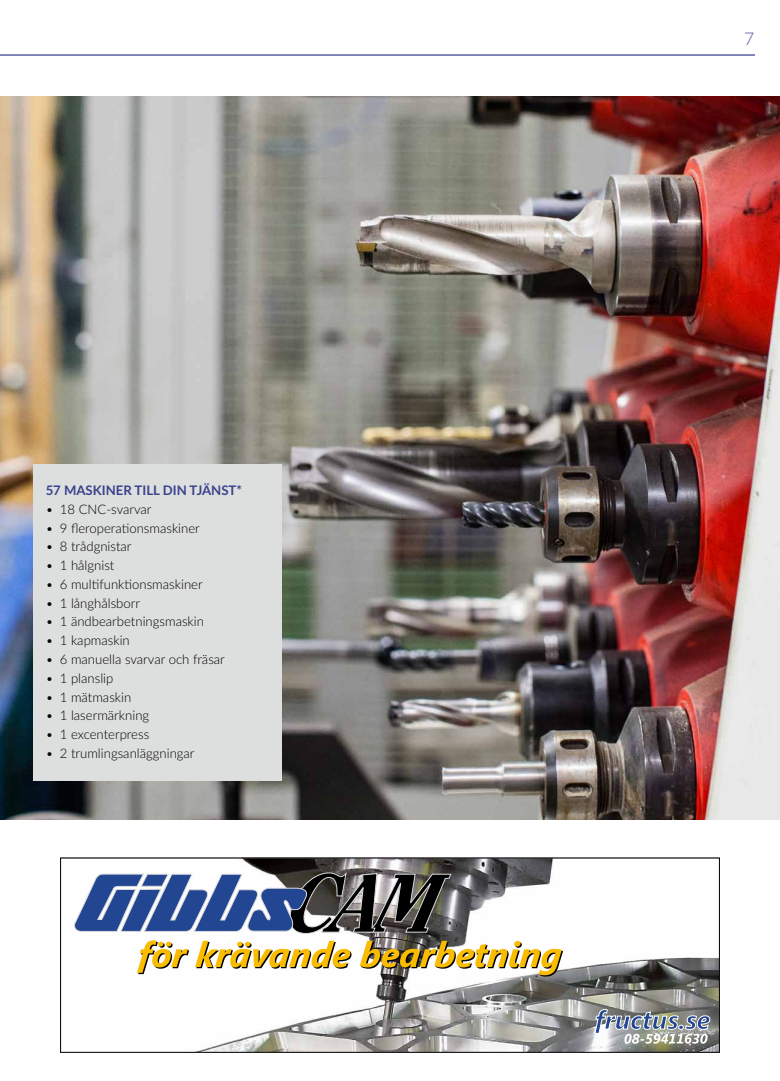
<style>
.page{position:relative;width:780px;height:1081px;background:#fff}
.page>*{position:absolute;margin:0;border:0;box-sizing:border-box;transform-origin:0 0}
.t1{font:300 17.5px "Lato";color:#55599c}
.t2{font:300 13.12px "Lato";color:#000}
.t3{font:700 13.12px "Lato";color:#39428c}
</style>
<div class="page">
<hr style="left:0;top:54px;width:755px;height:2px;background:#39428c">
<img style="left:0;top:96px;width:780px;height:723px">
<div style="left:33px;top:464px;width:249px;height:316px;background:#dddede"></div>
<img style="left:138px;top:859px;width:579px;height:191px">
<svg style="left:594px;top:1009px;width:116px;height:34px;background:#9da4ab"></svg>
<svg style="left:137px;top:940px;width:52px;height:34px"></svg>
<svg style="left:195px;top:941px;width:156px;height:27px"></svg>
<svg style="left:360px;top:941px;width:203px;height:35px"></svg>
<svg style="left:74px;top:871px;width:378px;height:63px"></svg>
<p class="t3" style="left:46px;top:481px;width:198px">57 MASKINER TILL DIN TJÄNST*</p>
<p class="t2" style="left:46px;top:500px;width:107px">• 18 CNC-svarvar</p>
<p class="t2" style="left:46px;top:519px;width:156px">• 9 fleroperationsmaskiner</p>
<p class="t2" style="left:46px;top:537px;width:87px">• 8 trådgnistar</p>
<p class="t2" style="left:46px;top:556px;width:70px">• 1 hålgnist</p>
<p class="t2" style="left:46px;top:575px;width:158px">• 6 multifunktionsmaskiner</p>
<p class="t2" style="left:46px;top:594px;width:96px">• 1 långhålsborr</p>
<p class="t2" style="left:46px;top:612px;width:160px">• 1 ändbearbetningsmaskin</p>
<p class="t2" style="left:46px;top:631px;width:86px">• 1 kapmaskin</p>
<p class="t2" style="left:46px;top:650px;width:181px">• 6 manuella svarvar och fräsar</p>
<p class="t2" style="left:46px;top:669px;width:69px">• 1 planslip</p>
<p class="t2" style="left:46px;top:687px;width:87px">• 1 mätmaskin</p>
<p class="t2" style="left:46px;top:706px;width:105px">• 1 lasermärkning</p>
<p class="t2" style="left:46px;top:725px;width:105px">• 1 excenterpress</p>
<p class="t2" style="left:46px;top:744px;width:150px">• 2 trumlingsanläggningar</p>
<h1 class="t1" style="left:744px;top:26px;width:12px">7</h1>
</div>
